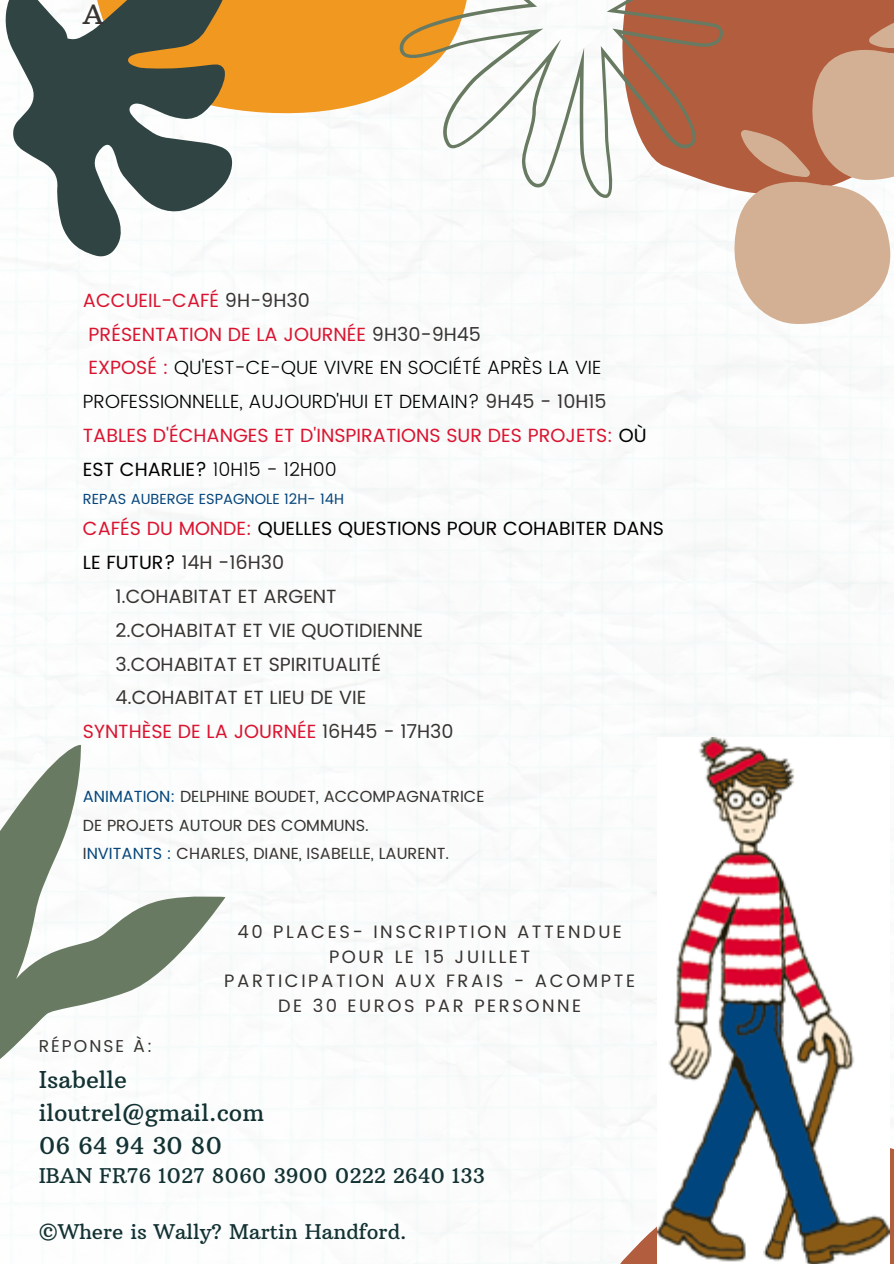
<style>
.page{position:relative;width:894px;height:1264px;background:#fff}
.page>*{position:absolute;margin:0;border:0;box-sizing:border-box;transform-origin:0 0}
.t1{font:27.15px "Arbutus Slab";color:#373431}
.t2{font:23.7px "Arbutus Slab";color:#143233}
.t3{font:20.7px "Arbutus Slab";color:#143233}
.t4{font:19.05px/33.8px "Poppins";color:#da1430}
.t5{font:19.05px "Poppins";color:#373431}
.t6{font:300 19.05px/33.8px "Poppins";color:#000;text-align:center}
.t7{font:19.05px/33.8px "Poppins";color:#000}
.t8{font:18px/24.8px "Poppins";letter-spacing:.14em;color:#373431;text-align:center}
.t9{font:17.25px "Poppins";letter-spacing:.115em;color:#373431}
.t10{font:16.05px "Poppins";color:#373431}
.t11{font:14.55px "Poppins";color:#05457b}
.s1{color:#373431}
.s2{font-weight:400;color:#da1430}
.s3{font-weight:400;color:#373431}
.s4{color:#000}
.s5{font-weight:300;color:#000}
.s6{color:#da1430}
.s7{color:#05457b}
</style>
<div class="page">
<svg style="left:305px;top:0;width:91px;height:122px;background:#f2a63e"></svg>
<svg style="left:611px;top:0;width:282px;height:214px;fill:#b25d3e"></svg>
<svg style="left:0;top:737px;width:233px;height:365px"></svg>
<svg style="left:585px;top:1101px;width:308px;height:162px"></svg>
<svg style="left:0;top:0;width:305px;height:292px"></svg>
<svg style="left:396px;top:0;width:327px;height:198px"></svg>
<svg style="left:723px;top:16px;width:170px;height:310px;background:#cc9d83"></svg>
<img style="left:657px;top:737px;width:232px;height:526px">
<p class="t1" style="left:83px;top:-3px;width:22px">A</p>
<p class="t4" style="left:83px;top:283px;width:228px">ACCUEIL-CAFÉ <span class="s1">9H-9H30</span></p>
<p class="t4" style="left:89px;top:317px;width:394px">PRÉSENTATION DE LA JOURNÉE <span class="s1">9H30-9H45</span></p>
<p class="t6" style="left:83px;top:351px;width:525px"><span class="s2">EXPOSÉ :</span> QU'EST-CE-QUE VIVRE EN SOCIÉTÉ APRÈS LA VIE<br>PROFESSIONNELLE, AUJOURD'HUI ET DEMAIN? <span class="s3">9H45 - 10H15</span></p>
<p class="t4" style="left:83px;top:418px;width:565px">TABLES D'ÉCHANGES ET D'INSPIRATIONS SUR DES PROJETS: <span class="s4">OÙ<br>EST CHARLIE?</span> <span class="s5">10H15 - 12H00</span></p>
<p class="t11" style="left:83px;top:490px;width:262px">REPAS AUBERGE ESPAGNOLE 12H- 14H</p>
<p class="t7" style="left:83px;top:512px;width:582px"><span class="s6">CAFÉS DU MONDE:</span> QUELLES QUESTIONS POUR COHABITER DANS<br>LE FUTUR? <span class="s1">14H -16H30</span></p>
<p class="t5" style="left:115px;top:585px;width:223px">1.COHABITAT ET ARGENT</p>
<p class="t5" style="left:115px;top:619px;width:309px">2.COHABITAT ET VIE QUOTIDIENNE</p>
<p class="t5" style="left:115px;top:653px;width:267px">3.COHABITAT ET SPIRITUALITÉ</p>
<p class="t5" style="left:115px;top:686px;width:252px">4.COHABITAT ET LIEU DE VIE</p>
<p class="t4" style="left:83px;top:714px;width:372px">SYNTHÈSE DE LA JOURNÉE <span class="s1">16H45 - 17H30</span></p>
<p class="t10" style="left:83px;top:787px;width:403px"><span class="s7">ANIMATION:</span> DELPHINE BOUDET, ACCOMPAGNATRICE</p>
<p class="t10" style="left:83px;top:815px;width:287px">DE PROJETS AUTOUR DES COMMUNS.</p>
<p class="t10" style="left:83px;top:843px;width:368px">I<span class="s7">NVITANTS :</span> CHARLES, DIANE, ISABELLE, LAURENT.</p>
<p class="t9" style="left:39px;top:1035px;width:115px">RÉPONSE À:</p>
<p class="t8" style="left:237px;top:919px;width:386px">40 PLACES- INSCRIPTION ATTENDUE<br>POUR LE 15 JUILLET</p>
<p class="t8" style="left:224px;top:968px;width:412px">PARTICIPATION AUX FRAIS - ACOMPTE<br>DE 30 EUROS PAR PERSONNE</p>
<p class="t2" style="left:39px;top:1065px;width:90px">Isabelle</p>
<p class="t2" style="left:39px;top:1097px;width:227px">iloutrel@gmail.com</p>
<p class="t2" style="left:39px;top:1130px;width:185px">06 64 94 30 80</p>
<p class="t3" style="left:39px;top:1162px;width:447px">IBAN FR76 1027 8060 3900 0222 2640 133</p>
<p class="t3" style="left:39px;top:1218px;width:369px">©Where is Wally? Martin Handford.</p>
</div>
